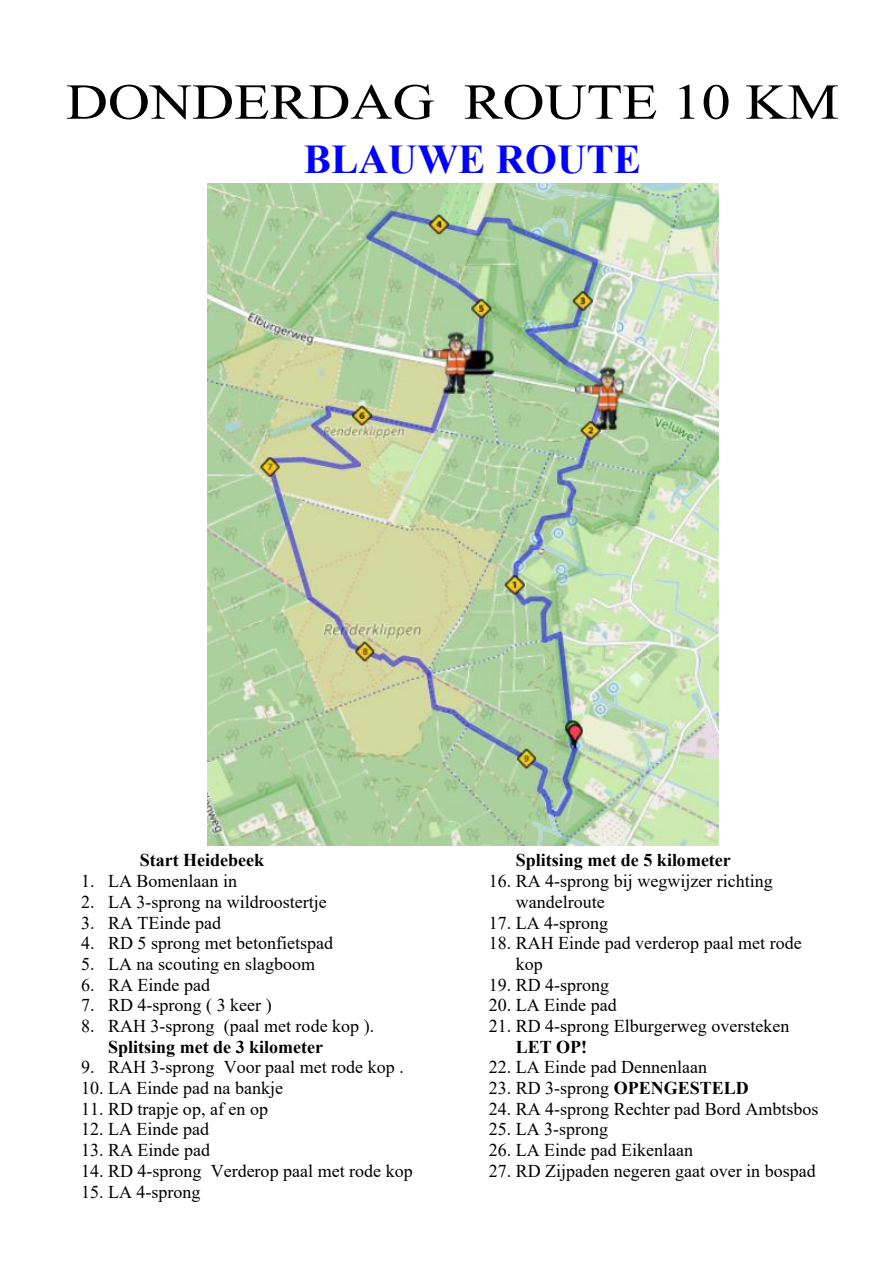
<style>
.page{position:relative;width:893px;height:1263px;background:#fff}
.page>*{position:absolute;margin:0;border:0;box-sizing:border-box;transform-origin:0 0}
.t1{font:50.25px "Times New Roman";color:#000;scale:1.16 1}
.t2{font:700 40.8px "Times New Roman";color:#00f}
.t3{font:18px/20.7px "Times New Roman";color:#000}
.t4{font:700 18px "Times New Roman";color:#000}
.s1{font-weight:700}
</style>
<div class="page">
<img style="left:208px;top:183px;width:511px;height:662px">
<h1 class="t1" style="left:66px;top:84px;width:668px">DONDERDAG ROUTE 10 KM</h1>
<h2 class="t2" style="left:304px;top:145px;width:339px">BLAUWE ROUTE</h2>
<p class="t4" style="left:140px;top:854px;width:126px">Start Heidebeek</p>
<p class="t3" style="left:81px;top:872px;width:158px">1. LA Bomenlaan in</p>
<p class="t3" style="left:81px;top:893px;width:247px">2. LA 3-sprong na wildroostertje</p>
<p class="t3" style="left:81px;top:914px;width:142px">3. RA TEinde pad</p>
<p class="t3" style="left:81px;top:934px;width:254px">4. RD 5 sprong met betonfietspad</p>
<p class="t3" style="left:81px;top:955px;width:236px">5. LA na scouting en slagboom</p>
<p class="t3" style="left:81px;top:976px;width:131px">6. RA Einde pad</p>
<p class="t3" style="left:81px;top:997px;width:192px">7. RD 4-sprong ( 3 keer )</p>
<p class="t3" style="left:81px;top:1017px;width:295px">8. RAH 3-sprong (paal met rode kop ).</p>
<p class="t4" style="left:108px;top:1040px;width:217px">Splitsing met de 3 kilometer</p>
<p class="t3" style="left:81px;top:1059px;width:324px">9. RAH 3-sprong Voor paal met rode kop .</p>
<p class="t3" style="left:81px;top:1079px;width:204px">10. LA Einde pad na bankje</p>
<p class="t3" style="left:81px;top:1100px;width:189px">11. RD trapje op, af en op</p>
<p class="t3" style="left:81px;top:1121px;width:130px">12. LA Einde pad</p>
<p class="t3" style="left:81px;top:1141px;width:131px">13. RA Einde pad</p>
<p class="t3" style="left:81px;top:1162px;width:333px">14. RD 4-sprong Verderop paal met rode kop</p>
<p class="t3" style="left:81px;top:1183px;width:121px">15. LA 4-sprong</p>
<p class="t4" style="left:516px;top:854px;width:217px">Splitsing met de 5 kilometer</p>
<p class="t3" style="left:516px;top:872px;width:259px;text-indent:-27px">16. RA 4-sprong bij wegwijzer richting wandelroute</p>
<p class="t3" style="left:489px;top:914px;width:121px">17. LA 4-sprong</p>
<p class="t3" style="left:516px;top:934px;width:288px;text-indent:-27px">18. RAH Einde pad verderop paal met rode kop</p>
<p class="t3" style="left:489px;top:976px;width:122px">19. RD 4-sprong</p>
<p class="t3" style="left:489px;top:997px;width:130px">20. LA Einde pad</p>
<p class="t3" style="left:489px;top:1017px;width:302px">21. RD 4-sprong Elburgerweg oversteken</p>
<p class="t4" style="left:516px;top:1040px;width:73px">LET OP!</p>
<p class="t3" style="left:489px;top:1059px;width:220px">22. LA Einde pad Dennenlaan</p>
<p class="t3" style="left:489px;top:1079px;width:262px">23. RD 3-sprong <span class="s1">OPENGESTELD</span></p>
<p class="t3" style="left:489px;top:1100px;width:331px">24. RA 4-sprong Rechter pad Bord Ambtsbos</p>
<p class="t3" style="left:489px;top:1121px;width:121px">25. LA 3-sprong</p>
<p class="t3" style="left:489px;top:1141px;width:206px">26. LA Einde pad Eikenlaan</p>
<p class="t3" style="left:489px;top:1162px;width:329px">27. RD Zijpaden negeren gaat over in bospad</p>
</div>
